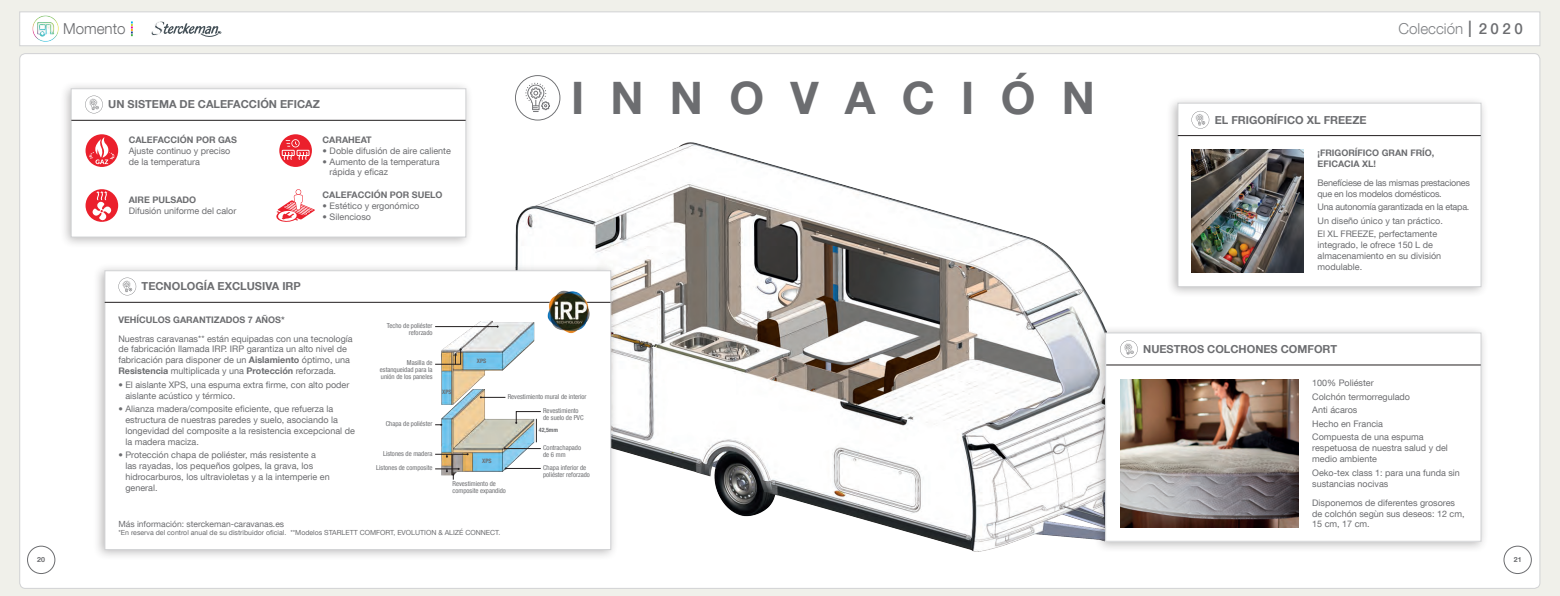
<style>
.page{position:relative;width:1560px;height:596px;background:#fff}
.page>*{position:absolute;margin:0;border:0;box-sizing:border-box;transform-origin:0 0}
.t1{font:700 44.7px "Helvetica Neue LT Com";color:#6c6d70}
.t2{font:300 15.1px "Helvetica Neue LT Com";color:#808285}
.t3{font:300 15.1px "Helvetica Neue LT Com";color:#6c6d70}
.t4{font:700 11px "Helvetica Neue LT Com";color:#6c6d70}
.t5{font:9px/10.8px "Helvetica Neue LT Com";color:#6c6d70}
.t6{font:700 9px/10.8px "Helvetica Neue LT Com";color:#6c6d70}
.t7{font:9px/10.8px "Helvetica Neue LT Com";letter-spacing:-.025em;color:#6c6d70}
.t8{font:8.5px "Helvetica Neue LT Com";color:#6c6d70}
.t9{font:7px "Helvetica Neue LT Com";color:#6c6d70}
.t10{font:700 7px "Helvetica Neue LT Com";color:#6c6d70}
.t11{font:condensed 6.8px/7px "Helvetica Neue LT Com";color:#6c6d70}
.t12{font:700 condensed 6px "Helvetica Neue LT Com";letter-spacing:-.02em;color:#6c6d70}
.s1{font-size:22.7px;color:#6c6d70}
.s2{font-weight:500;color:#6c6d70}
.s3{font-weight:700}
</style>
<div class="page">
<div style="left:0;top:0;width:1559px;height:595px;background:#f0f0ea"></div>
<div style="left:20px;top:54px;width:1519px;height:534px;background:#fff;border-radius:6px"></div>
<div style="left:19px;top:12px;width:1520px;height:34px;background:#fff;border:1px solid #d1d2d4"></div>
<img style="left:27px;top:12px;width:36px;height:34px">
<svg style="left:151px;top:21px;width:70px;height:16px"></svg>
<svg style="left:131px;top:21px;width:2px;height:15px"></svg>
<div style="left:1503px;top:545px;width:28px;height:28px;border:1px solid #6c6d70;border-radius:50%"></div>
<div style="left:27px;top:545px;width:28px;height:28px;border:1px solid #6c6d70;border-radius:50%"></div>
<svg style="left:515px;top:75px;width:45px;height:45px"></svg>
<img style="left:515px;top:142px;width:589px;height:410px">
<div style="left:59px;top:81px;width:414px;height:167px;background:#231f20;opacity:.31"></div>
<div style="left:71px;top:88px;width:395px;height:149px;background:#fff;border:1px solid #d1d2d4"></div>
<hr style="left:71px;top:120px;width:394px;height:1px;background:#231f20">
<svg style="left:85px;top:96px;width:18px;height:17px"></svg>
<svg style="left:85px;top:134px;width:33px;height:33px"></svg>
<svg style="left:89px;top:137px;width:25px;height:27px"></svg>
<div style="left:85px;top:189px;width:33px;height:33px;background:#eb202c;border-radius:50%"></div>
<svg style="left:91px;top:191px;width:21px;height:30px"></svg>
<svg style="left:276px;top:189px;width:39px;height:33px"></svg>
<svg style="left:279px;top:134px;width:33px;height:33px"></svg>
<div style="left:282px;top:150px;width:12px;height:6px;border:1px solid #fff"></div>
<div style="left:297px;top:150px;width:12px;height:6px;border:1px solid #fff"></div>
<svg style="left:283px;top:139px;width:25px;height:21px"></svg>
<div style="left:93px;top:263px;width:525px;height:297px;background:#231f20;opacity:.31"></div>
<div style="left:105px;top:270px;width:506px;height:279px;background:#fff;border:1px solid #d1d2d4"></div>
<hr style="left:105px;top:302px;width:505px;height:1px;background:#231f20">
<svg style="left:118px;top:277px;width:18px;height:18px"></svg>
<img style="left:440px;top:320px;width:94px;height:152px">
<hr style="left:435px;top:326px;width:62px;height:1px;background:#231f20">
<svg style="left:480px;top:396px;width:25px;height:2px"></svg>
<hr style="left:504px;top:448px;width:36px;height:1px;background:#231f20">
<hr style="left:505px;top:468px;width:35px;height:1px;background:#231f20">
<hr style="left:435px;top:453px;width:32px;height:1px;background:#231f20">
<svg style="left:435px;top:348px;width:26px;height:16px"></svg>
<svg style="left:435px;top:467px;width:24px;height:12px"></svg>
<svg style="left:515px;top:411px;width:26px;height:31px"></svg>
<img style="left:547px;top:290px;width:43px;height:43px">
<div style="left:1093px;top:325px;width:394px;height:227px;background:#231f20;opacity:.31"></div>
<div style="left:1105px;top:333px;width:375px;height:208px;background:#fff"></div>
<div style="left:1105px;top:332px;width:375px;height:209px;border:1px solid #d1d2d4"></div>
<img style="left:1120px;top:379px;width:177px;height:148px">
<hr style="left:1106px;top:364px;width:374px;height:1px;background:#231f20">
<svg style="left:1120px;top:340px;width:17px;height:18px"></svg>
<div style="left:1166px;top:95px;width:322px;height:203px;background:#231f20;opacity:.31"></div>
<div style="left:1177px;top:103px;width:303px;height:184px;background:#fff;border:1px solid #d1d2d4"></div>
<img style="left:1191px;top:150px;width:112px;height:122px">
<hr style="left:1177px;top:135px;width:303px;height:1px;background:#231f20">
<svg style="left:1191px;top:111px;width:18px;height:18px"></svg>
<h2 class="t3" style="left:63px;top:20px;width:64px">Momento</h2>
<h2 class="t2" style="left:1398px;top:19px;width:126px">Colección <span class="s1">I</span> <span class="s2">2 0 2 0</span></h2>
<p class="t4" style="left:108px;top:97px;width:213px">UN SISTEMA DE CALEFACCIÓN EFICAZ</p>
<p class="t6" style="left:129px;top:134px;width:110px">CALEFACCIÓN POR GAS</p>
<p class="t5" style="left:129px;top:145px;width:103px">Ajuste continuo y preciso de la temperatura</p>
<p class="t6" style="left:129px;top:194px;width:69px">AIRE PULSADO</p>
<p class="t5" style="left:129px;top:205px;width:109px">Difusión uniforme del calor</p>
<p class="t6" style="left:322px;top:134px;width:50px">CARAHEAT</p>
<p class="t5" style="left:322px;top:145px;width:130px">• Doble difusión de aire caliente</p>
<p class="t5" style="left:329px;top:156px;width:111px;text-indent:-7px">• Aumento de la temperatura rápida y eficaz</p>
<p class="t6" style="left:322px;top:189px;width:121px">CALEFACCIÓN POR SUELO</p>
<p class="t5" style="left:322px;top:200px;width:98px">• Estético y ergonómico</p>
<p class="t5" style="left:322px;top:210px;width:50px">• Silencioso</p>
<p class="t4" style="left:142px;top:279px;width:161px">TECNOLOGÍA EXCLUSIVA IRP</p>
<p class="t1" style="left:571px;top:70px;width:525px">I N N O V A C I Ó N</p>
<p class="t6" style="left:118px;top:314px;width:168px">VEHÍCULOS GARANTIZADOS 7 AÑOS*</p>
<p class="t5" style="left:118px;top:332px;width:236px">Nuestras caravanas** están equipadas con una tecnología de fabricación llamada IRP. IRP garantiza un alto nivel de fabricación para disponer de un <span class="s3">Aislamiento</span> óptimo, una <span class="s3">Resistencia</span> multiplicada y una <span class="s3">Protección</span> reforzada.</p>
<p class="t5" style="left:125px;top:378px;width:225px;text-indent:-7px">• El aislante XPS, una espuma extra firme, con alto poder aislante acústico y térmico.</p>
<p class="t5" style="left:125px;top:403px;width:231px;text-indent:-7px">• Alianza madera/composite eficiente, que refuerza la estructura de nuestras paredes y suelo, asociando la longevidad del composite a la resistencia excepcional de la madera maciza.</p>
<p class="t5" style="left:125px;top:449px;width:206px;text-indent:-7px">• Protección chapa de poliéster, más resistente a<br>las rayadas, los pequeños golpes, la grava, los hidrocarburos, los ultravioletas y a la intemperie en general.</p>
<p class="t11" style="left:387px;top:322px;width:47px">Techo de poliéster</p>
<p class="t11" style="left:409px;top:329px;width:25px">reforzado</p>
<p class="t11" style="left:407px;top:358px;width:27px">Masilla de</p>
<p class="t11" style="left:380px;top:365px;width:54px">estanqueidad para la</p>
<p class="t11" style="left:381px;top:372px;width:53px">unión de los paneles</p>
<p class="t11" style="left:386px;top:420px;width:48px">Chapa de poliéster</p>
<p class="t11" style="left:383px;top:449px;width:51px">Listones de madera</p>
<p class="t11" style="left:376px;top:464px;width:58px">Listones de composite</p>
<p class="t12" style="left:442px;top:388px;width:11px">XPS</p>
<p class="t12" style="left:477px;top:357px;width:11px">XPS</p>
<p class="t12" style="left:482px;top:457px;width:11px">XPS</p>
<p class="t11" style="left:507px;top:393px;width:80px">Revestimiento mural de interior</p>
<p class="t11" style="left:543px;top:406px;width:42px">Revestimiento de suelo de PVC</p>
<p class="t11" style="left:543px;top:443px;width:39px">Contrachapado</p>
<p class="t11" style="left:543px;top:450px;width:24px">de 6 mm</p>
<p class="t12" style="left:539px;top:426px;width:21px">42,5mm</p>
<p class="t11" style="left:543px;top:463px;width:45px">Chapa inferior de</p>
<p class="t11" style="left:543px;top:470px;width:48px">poliéster reforzado</p>
<p class="t11" style="left:452px;top:480px;width:55px">Revestimiento de composite expandido</p>
<p class="t8" style="left:118px;top:518px;width:167px">Más información: sterckeman-caravanas.es</p>
<p class="t9" style="left:118px;top:528px;width:383px">*En reserva del control anual de su distribuidor oficial. **Modelos STARLETT COMFORT, EVOLUTION &amp; ALIZÉ CONNECT.</p>
<p class="t4" style="left:1214px;top:113px;width:153px">EL FRIGORÍFICO XL FREEZE</p>
<p class="t6" style="left:1317px;top:147px;width:118px">¡FRIGORÍFICO GRAN FRÍO,<br>EFICACIA XL!</p>
<p class="t7" style="left:1317px;top:177px;width:154px">Benefíciese de las mismas prestaciones que en los modelos domésticos.</p>
<p class="t7" style="left:1317px;top:201px;width:153px">Una autonomía garantizada en la etapa.</p>
<p class="t5" style="left:1317px;top:215px;width:127px">Un diseño único y tan práctico.</p>
<p class="t5" style="left:1317px;top:228px;width:125px">El XL FREEZE, perfectamente integrado, le ofrece 150 L de almacenamiento en su división modulable.</p>
<p class="t4" style="left:1143px;top:342px;width:195px">NUESTROS COLCHONES COMFORT</p>
<p class="t5" style="left:1311px;top:377px;width:63px">100% Poliéster</p>
<p class="t5" style="left:1311px;top:390px;width:99px">Colchón termorregulado</p>
<p class="t5" style="left:1311px;top:404px;width:47px">Anti ácaros</p>
<p class="t5" style="left:1311px;top:417px;width:72px">Hecho en Francia</p>
<p class="t5" style="left:1311px;top:431px;width:137px">Compuesta de una espuma respetuosa de nuestra salud y del medio ambiente</p>
<p class="t5" style="left:1311px;top:466px;width:149px">Oeko-tex class 1: para una funda sin sustancias nocivas</p>
<p class="t5" style="left:1311px;top:496px;width:154px">Disponemos de diferentes grosores de colchón segùn sus deseos: 12 cm,<br>15 cm, 17 cm.</p>
<p class="t10" style="left:37px;top:555px;width:9px">20</p>
<p class="t10" style="left:1513px;top:555px;width:9px">21</p>
</div>
